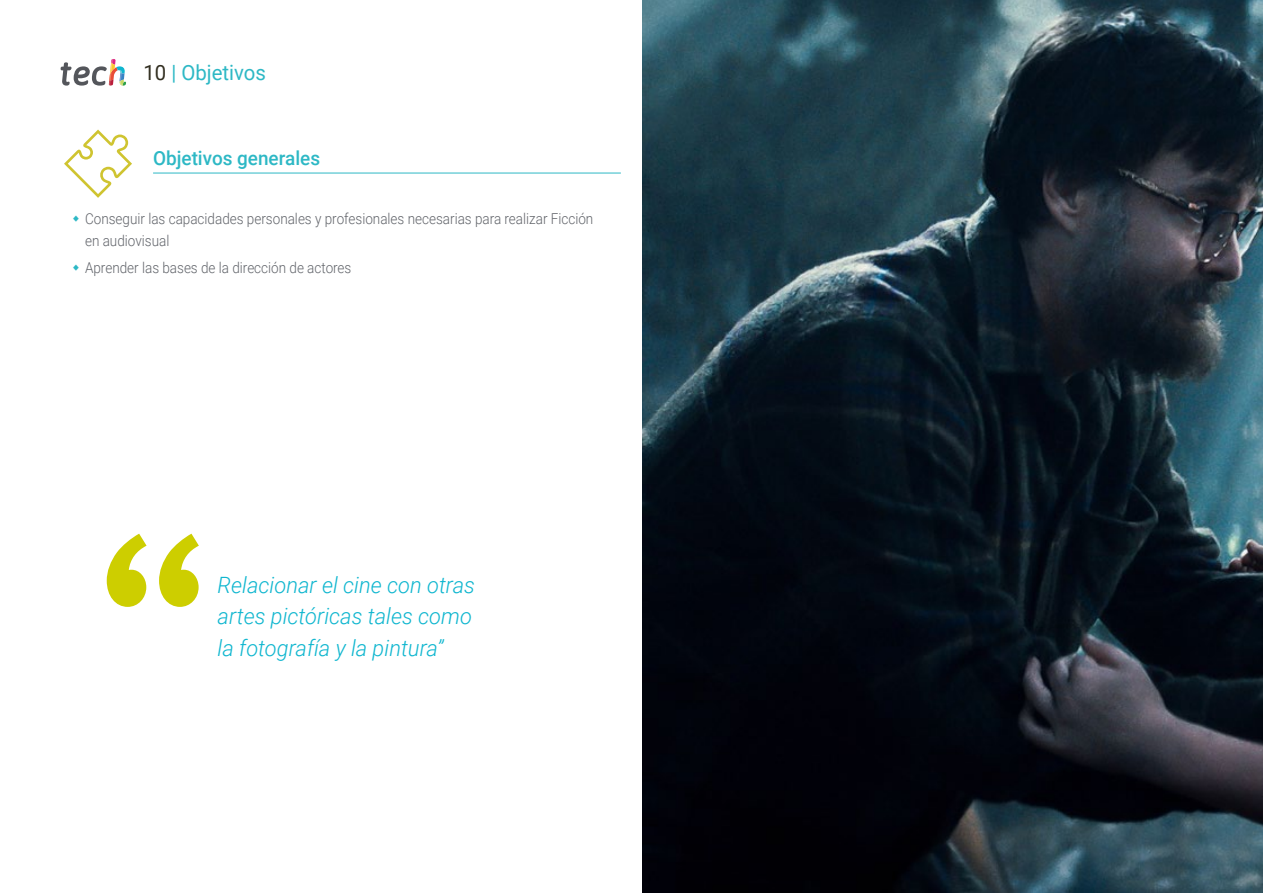
<style>
.page{position:relative;width:1263px;height:893px;background:#fff}
.page>*{position:absolute;margin:0;border:0;box-sizing:border-box;transform-origin:0 0}
.t1{font:italic 300 22.5px/31.5px "Roboto";color:#0fb6cf}
.t2{font:21px "Roboto";color:#2db8c5}
.t3{font:500 19.5px "Roboto";color:#2db8c5}
.t4{font:300 15px/22.5px "Roboto";color:#61646a;scale:.9 1}
.s1{color:#312e20}
</style>
<div class="page">
<hr style="left:153px;top:173px;width:468px;height:1px;background:#2db8c5">
<svg style="left:64px;top:130px;width:68px;height:68px"></svg>
<img style="left:642px;top:0;width:621px;height:893px">
<svg style="left:61px;top:59px;width:65px;height:27px"></svg>
<svg style="left:107px;top:534px;width:92px;height:73px"></svg>
<h2 class="t2" style="left:144px;top:57px;width:124px"><span class="s1">10</span> | Objetivos</h2>
<h3 class="t3" style="left:153px;top:144px;width:169px">Objetivos generales</h3>
<p class="t4" style="left:85px;top:207px;width:566px">Conseguir las capacidades personales y profesionales necesarias para realizar Ficción en audiovisual</p>
<p class="t4" style="left:85px;top:256px;width:297px">Aprender las bases de la dirección de actores</p>
<h1 class="t1" style="left:218px;top:568px;width:259px">Relacionar el cine con otras artes pictóricas tales como la fotografía y la pintura”</h1>
</div>
